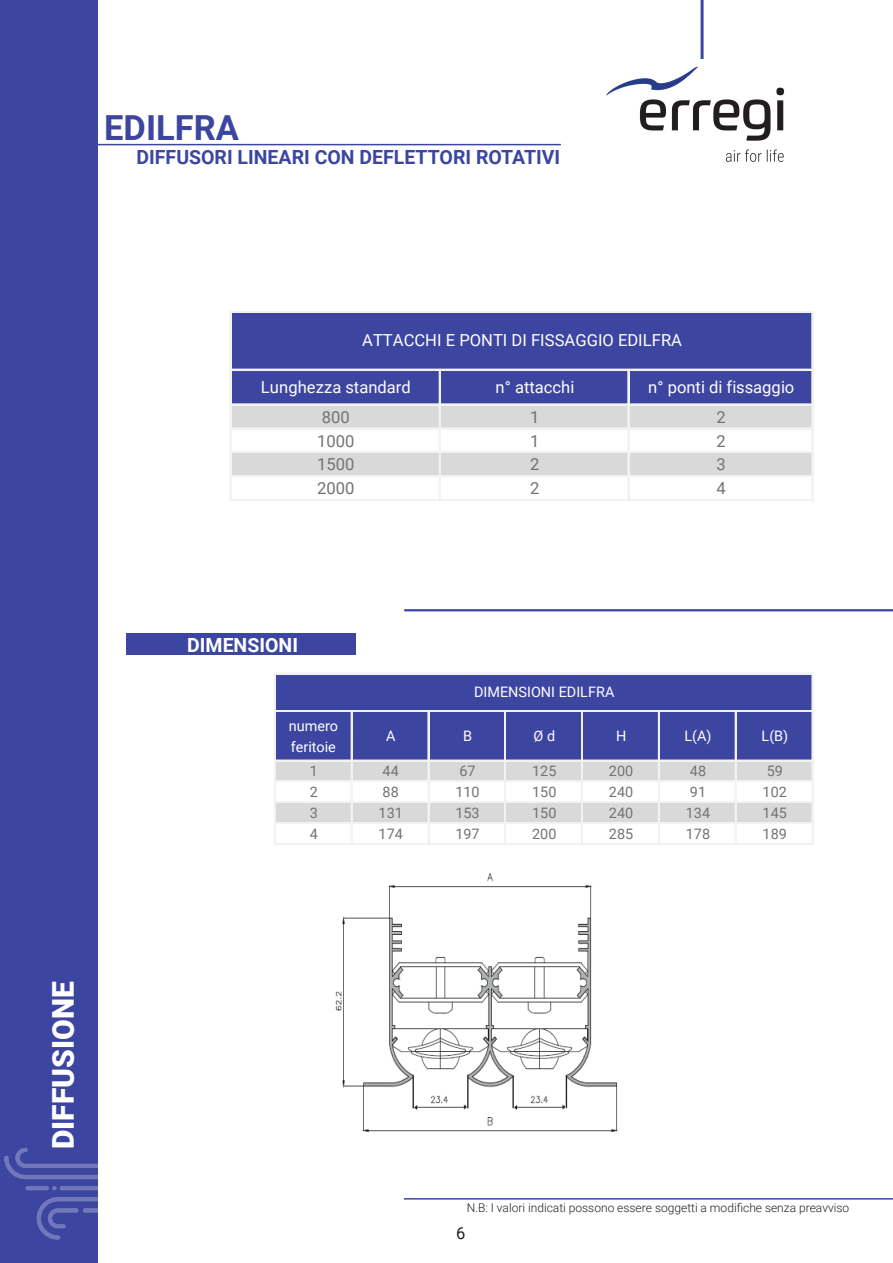
<style>
.page{position:relative;width:893px;height:1263px;background:#fff}
.page>*{position:absolute;margin:0;border:0;box-sizing:border-box;transform-origin:0 0}
.t1{font:700 34.5px "Roboto";color:#3c46a1}
.t2{font:900 30px "Roboto";color:#fff}
.t3{font:700 19.5px "Roboto";color:#3c46a1}
.t4{font:700 19.5px "Roboto";color:#fff}
.t5{font:16.5px "Roboto";color:#fff}
.t6{font:16.5px "Roboto";letter-spacing:.005em;color:#757171}
.t7{font:16.5px "Roboto";color:#231f20}
.t8{font:14.4px "Roboto";letter-spacing:.005em;color:#757171}
.t9{font:14.4px/20.9px "Roboto";color:#fff}
.t10{font:300 12px "Roboto";color:#231f20}
</style>
<div class="page">
<hr style="left:84px;top:144px;width:477px;height:1px;background:#3c46a1">
<hr style="left:701px;top:0;width:3px;height:60px;background:#3c46a1">
<div style="left:126px;top:633px;width:230px;height:22px;background:#3c46a1"></div>
<img style="left:335px;top:873px;width:283px;height:259px">
<div style="left:276px;top:674px;width:537px;height:87px;background:#3c46a1"></div>
<div style="left:276px;top:761px;width:537px;height:21px;background:#d9d9d9"></div>
<div style="left:276px;top:802px;width:537px;height:21px;background:#d9d9d9"></div>
<hr style="left:274px;top:673px;width:2px;height:171px;background:#f2f2f2">
<hr style="left:812px;top:674px;width:1px;height:170px;background:#f2f2f2">
<hr style="left:351px;top:712px;width:1px;height:132px;background:#f2f2f2">
<hr style="left:428px;top:712px;width:1px;height:132px;background:#f2f2f2">
<hr style="left:504px;top:712px;width:1px;height:132px;background:#f2f2f2">
<hr style="left:505px;top:712px;width:1px;height:132px;background:#f2f2f2">
<hr style="left:581px;top:712px;width:2px;height:132px;background:#f2f2f2">
<hr style="left:658px;top:712px;width:2px;height:132px;background:#f2f2f2">
<hr style="left:735px;top:712px;width:1px;height:132px;background:#f2f2f2">
<hr style="left:276px;top:673px;width:537px;height:1px;background:#f2f2f2">
<hr style="left:276px;top:711px;width:537px;height:1px;background:#f2f2f2">
<hr style="left:276px;top:760px;width:537px;height:1px;background:#f2f2f2">
<hr style="left:276px;top:781px;width:537px;height:1px;background:#f2f2f2">
<hr style="left:276px;top:801px;width:537px;height:1px;background:#f2f2f2">
<hr style="left:276px;top:802px;width:537px;height:1px;background:#f2f2f2">
<hr style="left:276px;top:822px;width:537px;height:2px;background:#f2f2f2">
<hr style="left:276px;top:843px;width:537px;height:1px;background:#f2f2f2">
<img style="left:606px;top:59px;width:179px;height:103px">
<div style="left:0;top:0;width:98px;height:1263px;background:#3c46a1"></div>
<img style="left:5px;top:1147px;width:92px;height:93px">
<div style="left:231px;top:313px;width:582px;height:92px;background:#3c46a1"></div>
<div style="left:231px;top:405px;width:582px;height:24px;background:#d9d9d9"></div>
<div style="left:231px;top:452px;width:582px;height:25px;background:#d9d9d9"></div>
<hr style="left:230px;top:311px;width:1px;height:190px;background:#f2f2f2">
<hr style="left:811px;top:313px;width:1px;height:188px;background:#f2f2f2">
<hr style="left:812px;top:313px;width:1px;height:188px;background:#f2f2f2">
<hr style="left:439px;top:371px;width:2px;height:130px;background:#f2f2f2">
<hr style="left:628px;top:371px;width:1px;height:130px;background:#f2f2f2">
<hr style="left:231px;top:311px;width:582px;height:2px;background:#f2f2f2">
<hr style="left:231px;top:369px;width:582px;height:2px;background:#f2f2f2">
<hr style="left:231px;top:404px;width:582px;height:1px;background:#f2f2f2">
<hr style="left:231px;top:427px;width:582px;height:1px;background:#f2f2f2">
<hr style="left:231px;top:428px;width:582px;height:1px;background:#f2f2f2">
<hr style="left:231px;top:451px;width:582px;height:1px;background:#f2f2f2">
<hr style="left:231px;top:452px;width:582px;height:1px;background:#f2f2f2">
<hr style="left:231px;top:475px;width:582px;height:1px;background:#f2f2f2">
<hr style="left:231px;top:476px;width:582px;height:1px;background:#f2f2f2">
<hr style="left:231px;top:499px;width:582px;height:1px;background:#f2f2f2">
<hr style="left:231px;top:500px;width:582px;height:1px;background:#f2f2f2">
<hr style="left:404px;top:1198px;width:489px;height:1px;background:#3c46a1">
<hr style="left:404px;top:609px;width:489px;height:2px;background:#3c46a1">
<p class="t1" style="left:104px;top:104px;width:136px">EDILFRA</p>
<p class="t3" style="left:137px;top:144px;width:425px">DIFFUSORI LINEARI CON DEFLETTORI ROTATIVI</p>
<p class="t2" style="left:42px;top:1149px;width:169px;rotate:-90deg">DIFFUSIONE</p>
<p class="t5" style="left:362px;top:329px;width:321px">ATTACCHI E PONTI DI FISSAGGIO EDILFRA</p>
<p class="t5" style="left:261px;top:376px;width:151px">Lunghezza standard</p>
<p class="t5" style="left:496px;top:376px;width:80px">n° attacchi</p>
<p class="t5" style="left:648px;top:376px;width:148px">n° ponti di fissaggio</p>
<p class="t6" style="left:322px;top:405px;width:30px">800</p>
<p class="t6" style="left:530px;top:405px;width:11px">1</p>
<p class="t6" style="left:716px;top:405px;width:11px">2</p>
<p class="t6" style="left:317px;top:429px;width:39px">1000</p>
<p class="t6" style="left:530px;top:429px;width:11px">1</p>
<p class="t6" style="left:716px;top:429px;width:11px">2</p>
<p class="t6" style="left:317px;top:453px;width:39px">1500</p>
<p class="t6" style="left:530px;top:453px;width:11px">2</p>
<p class="t6" style="left:716px;top:453px;width:11px">3</p>
<p class="t6" style="left:317px;top:477px;width:39px">2000</p>
<p class="t6" style="left:530px;top:477px;width:11px">2</p>
<p class="t6" style="left:716px;top:477px;width:11px">4</p>
<p class="t4" style="left:187px;top:631px;width:112px">DIMENSIONI</p>
<p class="t9" style="left:474px;top:681px;width:142px">DIMENSIONI EDILFRA</p>
<p class="t9" style="left:289px;top:715px;width:51px">numero feritoie</p>
<p class="t9" style="left:386px;top:725px;width:11px">A</p>
<p class="t9" style="left:463px;top:725px;width:10px">B</p>
<p class="t9" style="left:534px;top:725px;width:23px">Ød</p>
<p class="t9" style="left:616px;top:725px;width:12px">H</p>
<p class="t9" style="left:684px;top:725px;width:29px">L(A)</p>
<p class="t9" style="left:761px;top:725px;width:28px">L(B)</p>
<p class="t8" style="left:310px;top:761px;width:10px">1</p>
<p class="t8" style="left:383px;top:761px;width:18px">44</p>
<p class="t8" style="left:459px;top:761px;width:18px">67</p>
<p class="t8" style="left:532px;top:761px;width:26px">125</p>
<p class="t8" style="left:609px;top:761px;width:26px">200</p>
<p class="t8" style="left:690px;top:761px;width:18px">48</p>
<p class="t8" style="left:767px;top:761px;width:18px">59</p>
<p class="t8" style="left:310px;top:782px;width:10px">2</p>
<p class="t8" style="left:383px;top:782px;width:18px">88</p>
<p class="t8" style="left:455px;top:782px;width:26px">110</p>
<p class="t8" style="left:532px;top:782px;width:26px">150</p>
<p class="t8" style="left:609px;top:782px;width:26px">240</p>
<p class="t8" style="left:690px;top:782px;width:18px">91</p>
<p class="t8" style="left:763px;top:782px;width:26px">102</p>
<p class="t8" style="left:310px;top:803px;width:10px">3</p>
<p class="t8" style="left:378px;top:803px;width:26px">131</p>
<p class="t8" style="left:455px;top:803px;width:26px">153</p>
<p class="t8" style="left:532px;top:803px;width:26px">150</p>
<p class="t8" style="left:609px;top:803px;width:26px">240</p>
<p class="t8" style="left:686px;top:803px;width:26px">134</p>
<p class="t8" style="left:763px;top:803px;width:26px">145</p>
<p class="t8" style="left:310px;top:824px;width:10px">4</p>
<p class="t8" style="left:378px;top:824px;width:26px">174</p>
<p class="t8" style="left:455px;top:824px;width:26px">197</p>
<p class="t8" style="left:532px;top:824px;width:26px">200</p>
<p class="t8" style="left:609px;top:824px;width:26px">285</p>
<p class="t8" style="left:686px;top:824px;width:26px">178</p>
<p class="t8" style="left:763px;top:824px;width:26px">189</p>
<p class="t10" style="left:467px;top:1200px;width:384px">N.B: I valori indicati possono essere soggetti a modifiche senza preavviso</p>
<p class="t7" style="left:456px;top:1221px;width:11px">6</p>
</div>
